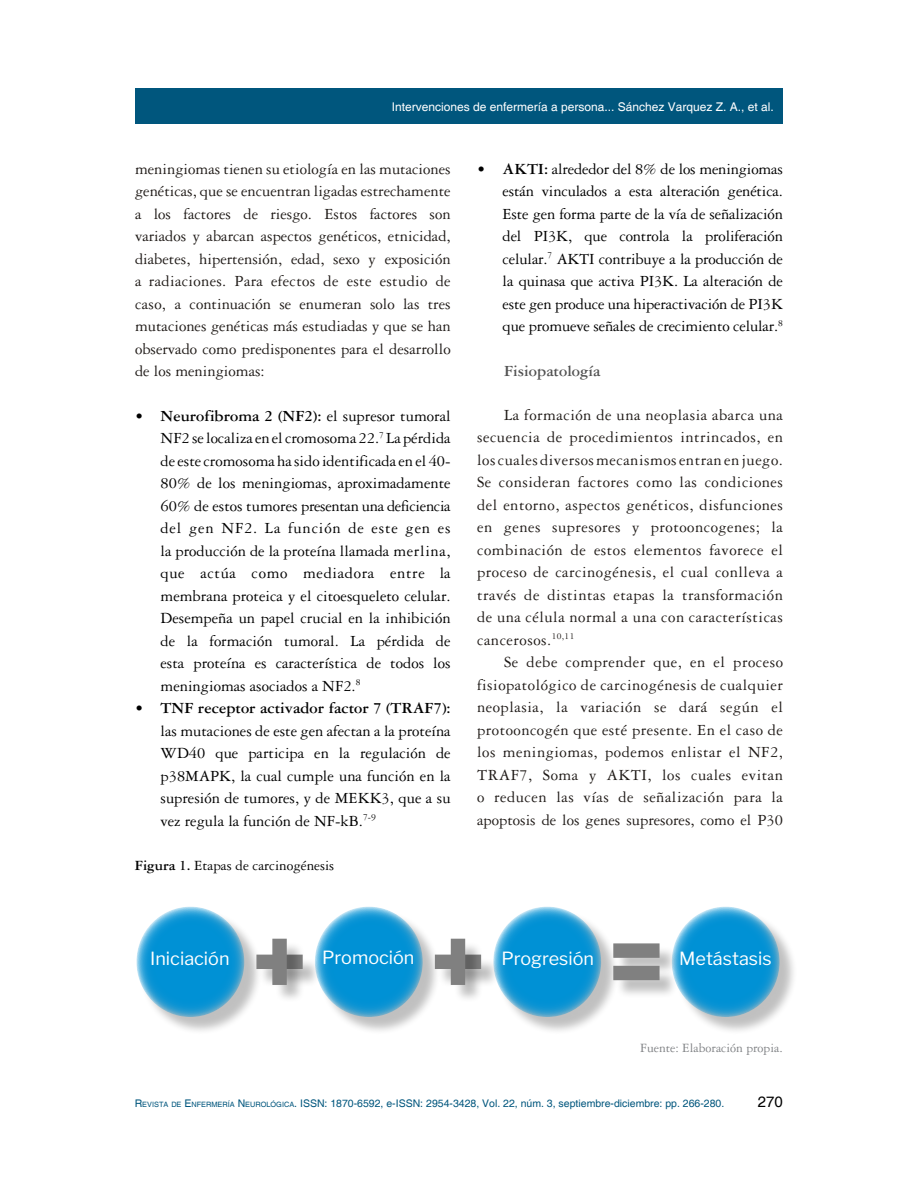
<style>
.page{position:relative;width:918px;height:1188px;background:#fff}
.page>*{position:absolute;margin:0;border:0;box-sizing:border-box;transform-origin:0 0}
.t1{font:18px "Libre Franklin";color:#fff}
.t2{font:16.5px/22.5px "Garamond 3 LT Std";color:#1f1a17;text-align:justify}
.t3{font:16.5px/22.5px "Garamond 3 LT Std";color:#000;text-align:justify}
.t4{font:700 16.5px "Garamond 3 LT Std";color:#525252}
.t5{font:15px "Garamond 3 LT Std";color:#000}
.t6{font:15px "Helvetica";color:#000}
.t7{font:13.5px "Garamond 3 LT Std";color:#808285}
.t8{font:12px "Helvetica";color:#fff}
.t9{font:10.5px "Helvetica";color:#00567d}
.s1{font-weight:700}
.s2{font-style:inherit}
.s3{font-size:7.35px}
</style>
<div class="page">
<div style="left:135px;top:89px;width:648px;height:35px;background:#00567d"></div>
<div style="left:139px;top:909px;width:124px;height:126px;background:#000;opacity:.25"></div>
<svg style="left:137px;top:907px;width:107px;height:109px;background:#1297d5"></svg>
<div style="left:136px;top:907px;width:108px;height:110px;border:2px solid #0091d5;border-radius:50%"></div>
<div style="left:318px;top:909px;width:123px;height:126px;background:#000;opacity:.25"></div>
<svg style="left:316px;top:907px;width:106px;height:109px;background:#1196d5"></svg>
<div style="left:315px;top:907px;width:108px;height:110px;border:2px solid #0091d5;border-radius:50%"></div>
<div style="left:496px;top:909px;width:124px;height:126px;background:#000;opacity:.25"></div>
<svg style="left:494px;top:907px;width:106px;height:109px;background:#1196d5"></svg>
<div style="left:493px;top:907px;width:108px;height:110px;border:2px solid #0091d5;border-radius:50%"></div>
<div style="left:674px;top:909px;width:124px;height:126px;background:#000;opacity:.25"></div>
<svg style="left:672px;top:907px;width:107px;height:109px;background:#1397d5"></svg>
<div style="left:259px;top:957px;width:62px;height:31px;background:#000;opacity:.25"></div>
<div style="left:256px;top:955px;width:47px;height:14px;background:#808080;border:2px solid #808080"></div>
<div style="left:438px;top:957px;width:62px;height:31px;background:#000;opacity:.25"></div>
<div style="left:435px;top:955px;width:46px;height:14px;background:#808080"></div>
<div style="left:616px;top:946px;width:62px;height:31px;background:#000;opacity:.25"></div>
<div style="left:613px;top:943px;width:47px;height:15px;background:#808080;border:2px solid #808080"></div>
<div style="left:616px;top:968px;width:62px;height:31px;background:#000;opacity:.25"></div>
<div style="left:613px;top:966px;width:47px;height:14px;background:#808080"></div>
<div style="left:453px;top:941px;width:31px;height:62px;background:#000;opacity:.25"></div>
<div style="left:451px;top:939px;width:14px;height:46px;background:#808080"></div>
<div style="left:275px;top:941px;width:30px;height:62px;background:#000;opacity:.25"></div>
<div style="left:272px;top:939px;width:15px;height:46px;background:#808080;border:2px solid #808080"></div>
<p class="t8" style="left:392px;top:100px;width:384px">Intervenciones de enfermería a persona... Sánchez Varquez Z. A., et al.</p>
<p class="t2" style="left:135px;top:158px;width:317px">meningiomas tienen su etiología en las mutaciones genéticas, que se encuentran ligadas estrechamente a los factores de riesgo. Estos factores son variados y abarcan aspectos genéticos, etnicidad, diabetes, hipertensión, edad, sexo y exposición a radiaciones. Para efectos de este estudio de caso, a continuación se enumeran solo las tres mutaciones genéticas más estudiadas y que se han observado como predisponentes para el desarrollo de los meningiomas:</p>
<p class="t3" style="left:161px;top:404px;width:292px;text-indent:-25px">• <span class="s1">Neurofibroma 2 (NF2):</span> el supresor tumoral NF2 se localiza en el cromosoma 22.<sup>7</sup> La pérdida de este cromosoma ha sido identificada en el 40- 80% de los meningiomas, aproximadamente 60% de estos tumores presentan una deficiencia del gen NF2. La función de este gen es la producción de la proteína llamada merlina, que actúa como mediadora entre la membrana proteica y el citoesqueleto celular.<br>Desempeña un papel crucial en la inhibición de la formación tumoral. La pérdida de esta proteína es característica de todos los meningiomas asociados a NF2.<sup>8</sup></p>
<p class="t3" style="left:161px;top:697px;width:292px;text-indent:-25px">• <span class="s1">TNF receptor activador factor 7 (TRAF7): </span>las mutaciones de este gen afectan a la proteína WD40 que participa en la regulación de p38MAPK, la cual cumple una función en la supresión de tumores, y de MEKK3, que a su vez regula la función de NF-kB.<sup>7-9</sup></p>
<p class="t5" style="left:135px;top:857px;width:201px"><span class="s1">Figura 1.</span> Etapas de carcinogénesis</p>
<p class="t3" style="left:503px;top:158px;width:282px;text-indent:-25px">• <span class="s1">AKTI:</span> alrededor del 8% de los meningiomas están vinculados a esta alteración genética.<br>Este gen forma parte de la vía de señalización del PI3K, que controla la proliferación celular.<sup>7</sup> AKTI contribuye a la producción de la quinasa que activa PI3K. La alteración de este gen produce una hiperactivación de PI3K que promueve señales de crecimiento celular.<sup>8</sup></p>
<p class="t4" style="left:504px;top:361px;width:98px">Fisiopatología</p>
<p class="t2" style="left:477px;top:404px;width:307px;text-indent:27px">La formación de una neoplasia abarca una secuencia de procedimientos intrincados, en los cuales diversos mecanismos entran en juego.<br>Se consideran factores como las condiciones del entorno, aspectos genéticos, disfunciones en genes supresores y protooncogenes; la combinación de estos elementos favorece el proceso de carcinogénesis, el cual conlleva a través de distintas etapas la transformación de una célula normal a una con características cancerosos.<sup>10,11</sup></p>
<p class="t2" style="left:477px;top:651px;width:307px;text-indent:27px">Se debe comprender que, en el proceso fisiopatológico de carcinogénesis de cualquier neoplasia, la variación se dará según el protooncogén que esté presente. En el caso de los meningiomas, podemos enlistar el NF2, TRAF7, Soma y AKTI, los cuales evitan o reducen las vías de señalización para la apoptosis de los genes supresores, como el P30</p>
<p class="t1" style="left:150px;top:948px;width:81px">Iniciación</p>
<p class="t1" style="left:322px;top:947px;width:94px">Promoción</p>
<p class="t1" style="left:501px;top:948px;width:94px">Progresión</p>
<p class="t1" style="left:679px;top:948px;width:94px">Metástasis</p>
<p class="t7" style="left:640px;top:1040px;width:144px">Fuente: Elaboración propia.</p>
<p class="t9" style="left:135px;top:1098px;width:591px"><span class="s2">R</span><span class="s3">EVISTA DE</span> <span class="s2">E</span> <span class="s3">NFERMERÍA</span> <span class="s2">N</span> <span class="s3">EUROLÓGICA</span>. ISSN: 1870-6592, e-ISSN: 2954-3428, Vol. 22, núm. 3, septiembre-diciembre: pp. 266-280.</p>
<p class="t6" style="left:758px;top:1093px;width:27px">270</p>
</div>
